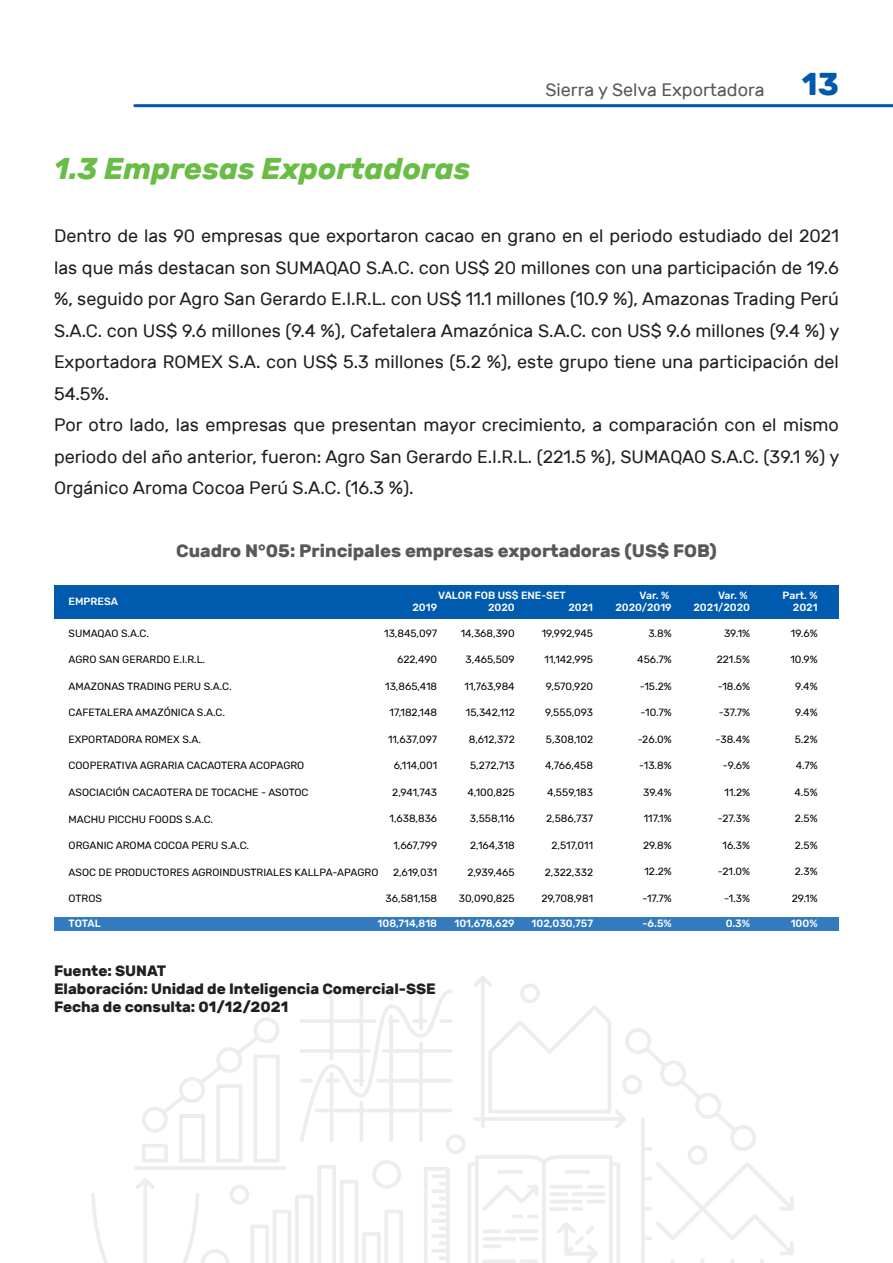
<style>
.page{position:relative;width:893px;height:1263px;background:#fff}
.page>*{position:absolute;margin:0;border:0;box-sizing:border-box;transform-origin:0 0}
.t1{font:italic 700 30px "Rubik";color:#69bd45}
.t2{font:18px/31.5px "Rubik";color:#231f20;text-align:justify}
.t3{font:700 18px "Rubik";color:#57585a}
.t4{font:18px "Rubik";color:#57585a}
.t5{font:700 15px "Rubik";color:#231f20}
.t6{font:10.5px "Rubik";color:#000}
.t7{font:500 10.5px/12.6px "Rubik";color:#fff;text-align:right}
.s1{font-weight:700;font-size:31.5px;color:#0059ad}
</style>
<div class="page">
<hr style="left:135px;top:104px;width:758px;height:3px;background:#0059ad">
<svg style="left:91px;top:976px;width:703px;height:287px"></svg>
<div style="left:54px;top:585px;width:785px;height:33px;background:#005aae"></div>
<div style="left:54px;top:917px;width:785px;height:13px;background:#337bbe"></div>
<p class="t1" style="left:54px;top:151px;width:418px">1.3 Empresas Exportadoras</p>
<h2 class="t4" style="left:545px;top:79px;width:295px">Sierra y Selva Exportadora <span class="s1">13</span></h2>
<p class="t2" style="left:54px;top:221px;width:787px">Dentro de las 90 empresas que exportaron cacao en grano en el periodo estudiado del 2021 las que más destacan son SUMAQAO S.A.C. con US$ 20 millones con una participación de 19.6 %, seguido por Agro San Gerardo E.I.R.L. con US$ 11.1 millones (10.9 %), Amazonas Trading Perú S.A.C. con US$ 9.6 millones (9.4 %), Cafetalera Amazónica S.A.C. con US$ 9.6 millones (9.4 %) y Exportadora ROMEX S.A. con US$ 5.3 millones (5.2 %), este grupo tiene una participación del 54.5%.</p>
<p class="t2" style="left:54px;top:410px;width:787px">Por otro lado, las empresas que presentan mayor crecimiento, a comparación con el mismo periodo del año anterior, fueron: Agro San Gerardo E.I.R.L. (221.5 %), SUMAQAO S.A.C. (39.1 %) y Orgánico Aroma Cocoa Perú S.A.C. (16.3 %).</p>
<p class="t3" style="left:176px;top:540px;width:542px">Cuadro N°05: Principales empresas exportadoras (US$ FOB)</p>
<p class="t7" style="left:438px;top:589px;width:129px">VALOR FOB US$ ENE-SET</p>
<p class="t6" style="left:542px;top:627px;width:53px">19,992,945</p>
<p class="t6" style="left:545px;top:654px;width:50px">11,142,995</p>
<p class="t6" style="left:546px;top:680px;width:49px">9,570,920</p>
<p class="t6" style="left:545px;top:707px;width:49px">9,555,093</p>
<p class="t6" style="left:546px;top:733px;width:49px">5,308,102</p>
<p class="t6" style="left:545px;top:760px;width:49px">4,766,458</p>
<p class="t6" style="left:547px;top:786px;width:48px">4,559,183</p>
<p class="t6" style="left:546px;top:813px;width:49px">2,586,737</p>
<p class="t6" style="left:551px;top:839px;width:43px">2,517,011</p>
<p class="t6" style="left:545px;top:866px;width:50px">2,322,332</p>
<p class="t6" style="left:541px;top:892px;width:53px">29,708,981</p>
<p class="t7" style="left:532px;top:917px;width:63px">102,030,757</p>
<p class="t7" style="left:69px;top:595px;width:51px">EMPRESA</p>
<p class="t7" style="left:568px;top:602px;width:26px">2021</p>
<p class="t7" style="left:488px;top:602px;width:28px">2020</p>
<p class="t7" style="left:412px;top:602px;width:26px">2019</p>
<p class="t6" style="left:461px;top:627px;width:56px">14,368,390</p>
<p class="t6" style="left:466px;top:654px;width:51px">3,465,509</p>
<p class="t6" style="left:465px;top:680px;width:52px">11,763,984</p>
<p class="t6" style="left:466px;top:707px;width:50px">15,342,112</p>
<p class="t6" style="left:469px;top:733px;width:47px">8,612,372</p>
<p class="t6" style="left:470px;top:760px;width:46px">5,272,713</p>
<p class="t6" style="left:468px;top:786px;width:49px">4,100,825</p>
<p class="t6" style="left:470px;top:813px;width:46px">3,558,116</p>
<p class="t6" style="left:470px;top:839px;width:46px">2,164,318</p>
<p class="t6" style="left:467px;top:866px;width:49px">2,939,465</p>
<p class="t6" style="left:459px;top:892px;width:57px">30,090,825</p>
<p class="t7" style="left:455px;top:917px;width:62px">101,678,629</p>
<p class="t6" style="left:384px;top:627px;width:54px">13,845,097</p>
<p class="t6" style="left:397px;top:654px;width:42px">622,490</p>
<p class="t6" style="left:385px;top:680px;width:53px">13,865,418</p>
<p class="t6" style="left:390px;top:707px;width:49px">17,182,148</p>
<p class="t6" style="left:388px;top:733px;width:51px">11,637,097</p>
<p class="t6" style="left:394px;top:760px;width:45px">6,114,001</p>
<p class="t6" style="left:392px;top:786px;width:46px">2,941,743</p>
<p class="t6" style="left:390px;top:813px;width:49px">1,638,836</p>
<p class="t6" style="left:393px;top:839px;width:45px">1,667,799</p>
<p class="t6" style="left:393px;top:866px;width:46px">2,619,031</p>
<p class="t6" style="left:386px;top:892px;width:53px">36,581,158</p>
<p class="t7" style="left:378px;top:917px;width:61px">108,714,818</p>
<p class="t6" style="left:69px;top:627px;width:82px">SUMAQAO S.A.C.</p>
<p class="t6" style="left:69px;top:654px;width:138px">AGRO SAN GERARDO E.I.R.L.</p>
<p class="t6" style="left:69px;top:680px;width:165px">AMAZONAS TRADING PERU S.A.C.</p>
<p class="t6" style="left:69px;top:707px;width:158px">CAFETALERA AMAZÓNICA S.A.C.</p>
<p class="t6" style="left:69px;top:733px;width:134px">EXPORTADORA ROMEX S.A.</p>
<p class="t6" style="left:69px;top:760px;width:237px">COOPERATIVA AGRARIA CACAOTERA ACOPAGRO</p>
<p class="t6" style="left:69px;top:786px;width:241px">ASOCIACIÓN CACAOTERA DE TOCACHE - ASOTOC</p>
<p class="t6" style="left:69px;top:813px;width:146px">MACHU PICCHU FOODS S.A.C.</p>
<p class="t6" style="left:69px;top:839px;width:182px">ORGANIC AROMA COCOA PERU S.A.C.</p>
<p class="t6" style="left:69px;top:866px;width:311px">ASOC DE PRODUCTORES AGROINDUSTRIALES KALLPA-APAGRO</p>
<p class="t6" style="left:69px;top:892px;width:35px">OTROS</p>
<p class="t7" style="left:69px;top:917px;width:34px">TOTAL</p>
<p class="t5" style="left:54px;top:962px;width:114px">Fuente: SUNAT</p>
<p class="t5" style="left:54px;top:980px;width:383px">Elaboración: Unidad de Inteligencia Comercial-SSE</p>
<p class="t5" style="left:54px;top:998px;width:236px">Fecha de consulta: 01/12/2021</p>
<p class="t7" style="left:615px;top:589px;width:58px">Var. %<br>2020/2019</p>
<p class="t6" style="left:648px;top:627px;width:25px">3.8%</p>
<p class="t6" style="left:637px;top:654px;width:36px">456.7%</p>
<p class="t6" style="left:640px;top:680px;width:33px">-15.2%</p>
<p class="t6" style="left:640px;top:707px;width:33px">-10.7%</p>
<p class="t6" style="left:638px;top:733px;width:36px">-26.0%</p>
<p class="t6" style="left:639px;top:760px;width:34px">-13.8%</p>
<p class="t6" style="left:643px;top:786px;width:30px">39.4%</p>
<p class="t6" style="left:644px;top:813px;width:29px">117.1%</p>
<p class="t6" style="left:643px;top:839px;width:30px">29.8%</p>
<p class="t6" style="left:644px;top:866px;width:29px">12.2%</p>
<p class="t6" style="left:642px;top:892px;width:31px">-17.7%</p>
<p class="t7" style="left:643px;top:917px;width:31px">-6.5%</p>
<p class="t7" style="left:693px;top:589px;width:58px">Var. %<br>2021/2020</p>
<p class="t6" style="left:724px;top:627px;width:28px">39.1%</p>
<p class="t6" style="left:717px;top:654px;width:35px">221.5%</p>
<p class="t6" style="left:718px;top:680px;width:34px">-18.6%</p>
<p class="t6" style="left:719px;top:707px;width:33px">-37.7%</p>
<p class="t6" style="left:716px;top:733px;width:36px">-38.4%</p>
<p class="t6" style="left:723px;top:760px;width:29px">-9.6%</p>
<p class="t6" style="left:724px;top:786px;width:27px">11.2%</p>
<p class="t6" style="left:718px;top:813px;width:34px">-27.3%</p>
<p class="t6" style="left:723px;top:839px;width:29px">16.3%</p>
<p class="t6" style="left:718px;top:866px;width:34px">-21.0%</p>
<p class="t6" style="left:724px;top:892px;width:27px">-1.3%</p>
<p class="t7" style="left:726px;top:917px;width:26px">0.3%</p>
<p class="t7" style="left:782px;top:589px;width:37px">Part. %<br>2021</p>
<p class="t6" style="left:791px;top:627px;width:28px">19.6%</p>
<p class="t6" style="left:790px;top:654px;width:29px">10.9%</p>
<p class="t6" style="left:795px;top:680px;width:24px">9.4%</p>
<p class="t6" style="left:795px;top:707px;width:24px">9.4%</p>
<p class="t6" style="left:795px;top:733px;width:24px">5.2%</p>
<p class="t6" style="left:796px;top:760px;width:23px">4.7%</p>
<p class="t6" style="left:795px;top:786px;width:25px">4.5%</p>
<p class="t6" style="left:795px;top:813px;width:24px">2.5%</p>
<p class="t6" style="left:795px;top:839px;width:24px">2.5%</p>
<p class="t6" style="left:795px;top:866px;width:24px">2.3%</p>
<p class="t6" style="left:792px;top:892px;width:27px">29.1%</p>
<p class="t7" style="left:791px;top:917px;width:28px">100%</p>
</div>
